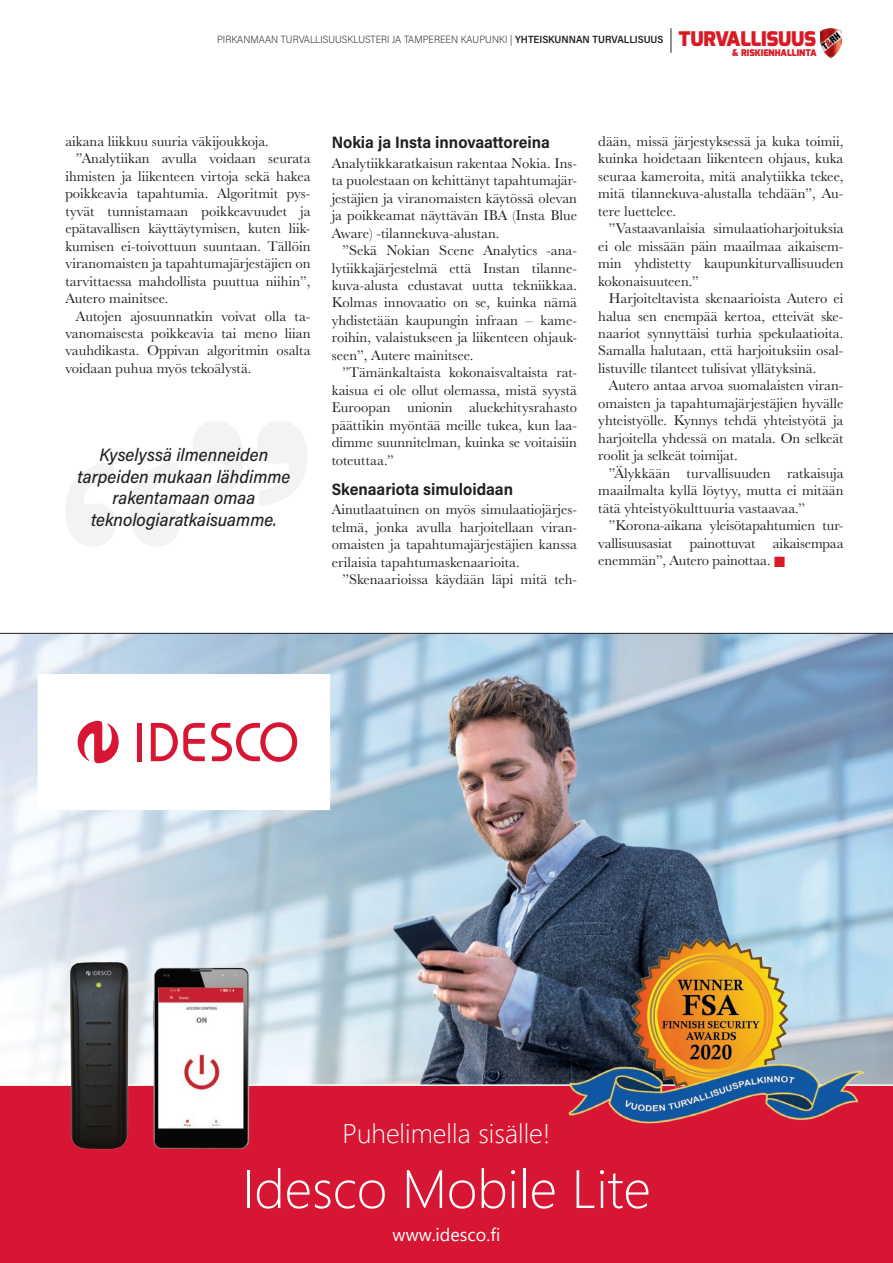
<style>
.page{position:relative;width:893px;height:1263px;background:#fff}
.page>*{position:absolute;margin:0;border:0;box-sizing:border-box;transform-origin:0 0}
.t1{font:300 54px "Segoe UI";color:#fff}
.t2{font:300 27px "Segoe UI";color:#fff}
.t3{font:900 20.1px "Exo";letter-spacing:-.01em;color:#d91a24}
.t4{font:italic 500 18px/21.6px "Acumin Pro Semi Cond";color:#231f20;text-align:center}
.t5{font:18px "Segoe UI";color:#fff}
.t6{font:700 16.5px "Acumin Pro Semi Cond";color:#231f20}
.t7{font:14.55px/17.4px "Baskerville URW";color:#231f20;text-align:justify}
.t8{font:200 10.5px "Acumin Pro Semi Cond";color:#231f20}
.t9{font:600 10.5px "Acumin Pro Semi Cond";color:#231f20}
.t10{font:900 9.15px "Exo";color:#d91a24}
.s1{font-weight:600}
.s2{color:#d91a24}
</style>
<div class="page">
<img style="left:0;top:634px;width:893px;height:450px">
<div style="left:38px;top:675px;width:291px;height:134px;background:#fff"></div>
<svg style="left:78px;top:721px;width:41px;height:42px"></svg>
<div style="left:137px;top:723px;width:5px;height:38px;background:#d71634"></div>
<svg style="left:211px;top:722px;width:86px;height:40px"></svg>
<svg style="left:151px;top:723px;width:54px;height:38px"></svg>
<div style="left:0;top:1084px;width:893px;height:179px;background:#d71634"></div>
<img style="left:567px;top:937px;width:297px;height:197px">
<img style="left:38px;top:935px;width:128px;height:234px">
<img style="left:144px;top:943px;width:115px;height:221px">
<hr style="left:0;top:633px;width:893px;height:1px;background:#231f20">
<svg style="left:66px;top:462px;width:114px;height:84px"></svg>
<svg style="left:193px;top:421px;width:114px;height:84px"></svg>
<img style="left:820px;top:28px;width:22px;height:29px">
<svg style="left:671px;top:28px;width:1px;height:25px"></svg>
<p class="t8" style="left:217px;top:33px;width:311px">PIRKANMAAN TURVALLISUUSKLUSTERI JA TAMPEREEN KAUPUNKI | <span class="s1">YHTEISKUNNAN</span></p>
<p class="t9" style="left:592px;top:32px;width:7px">TURVALLISUUS</p>
<h3 class="t3" style="left:678px;top:26px;width:139px">TURVALLISUUS</h3>
<p class="t10" style="left:732px;top:47px;width:86px">&amp; RISKIENHALLINTA</p>
<p class="t7" style="left:65px;top:132px;width:205px">aikana liikkuu suuria väkijoukkoja.</p>
<p class="t7" style="left:76px;top:149px;width:236px">”Analytiikan avulla voidaan seurata</p>
<p class="t7" style="left:65px;top:167px;width:247px">ihmisten ja liikenteen virtoja sekä hakea</p>
<p class="t7" style="left:65px;top:184px;width:247px">poikkeavia tapahtumia. Algoritmit pys-</p>
<p class="t7" style="left:65px;top:202px;width:247px">tyvät tunnistamaan poikkeavuudet ja</p>
<p class="t7" style="left:65px;top:219px;width:247px">epätavallisen käyttäytymisen, kuten liik-</p>
<p class="t7" style="left:65px;top:237px;width:247px">kumisen ei-toivottuun suuntaan. Tällöin</p>
<p class="t7" style="left:65px;top:254px;width:247px">viranomaisten ja tapahtumajärjestäjien on</p>
<p class="t7" style="left:65px;top:272px;width:247px">tarvittaessa mahdollista puuttua niihin”,</p>
<p class="t7" style="left:65px;top:289px;width:105px">Autero mainitsee.</p>
<p class="t7" style="left:76px;top:307px;width:236px">Autojen ajosuunnatkin voivat olla ta-</p>
<p class="t7" style="left:65px;top:324px;width:247px">vanomaisesta poikkeavia tai meno liian</p>
<p class="t7" style="left:65px;top:341px;width:247px">vauhdikasta. Oppivan algoritmin osalta</p>
<p class="t7" style="left:65px;top:359px;width:188px">voidaan puhua myös tekoälystä.</p>
<p class="t4" style="left:77px;top:443px;width:214px">Kyselyssä ilmenneiden tarpeiden mukaan lähdimme rakentamaan omaa teknologiaratkaisuamme.</p>
<p class="t6" style="left:332px;top:131px;width:220px">Nokia ja Insta innovaattoreina</p>
<p class="t7" style="left:332px;top:154px;width:247px">Analytiikkaratkaisun rakentaa Nokia. Ins&shy;ta puolestaan on kehittänyt tapahtumajär&shy;jestäjien ja viranomaisten käytössä olevan ja poikkeamat näyttävän IBA (Insta Blue Aware) -tilannekuva-alustan.</p>
<p class="t7" style="left:332px;top:241px;width:247px;text-indent:11px">”Sekä Nokian Scene Analytics -ana&shy;lytiikkajärjestelmä että Instan tilanne&shy;kuva-alusta edustavat uutta tekniikkaa.<br>Kolmas innovaatio on se, kuinka nämä yhdistetään kaupungin infraan – kame&shy;roihin, valaistukseen ja liikenteen ohjauk&shy;seen”, Autere mainitsee.</p>
<p class="t7" style="left:332px;top:363px;width:247px;text-indent:11px">”Tämänkaltaista kokonaisvaltaista rat&shy;kaisua ei ole ollut olemassa, mistä syystä Euroopan unionin aluekehitysrahasto päättikin myöntää meille tukea, kun laa&shy;dimme suunnitelman, kuinka se voitaisiin toteuttaa.”</p>
<p class="t6" style="left:332px;top:477px;width:183px">Skenaariota simuloidaan</p>
<p class="t7" style="left:332px;top:500px;width:247px">Ainutlaatuinen on myös simulaatiojärjes&shy;telmä, jonka avulla harjoitellaan viran&shy;omaisten ja tapahtumajärjestäjien kanssa erilaisia tapahtumaskenaarioita.</p>
<p class="t7" style="left:342px;top:570px;width:236px">”Skenaarioissa käydään läpi mitä teh-</p>
<p class="t7" style="left:598px;top:132px;width:247px">dään, missä järjestyksessä ja kuka toimii, kuinka hoidetaan liikenteen ohjaus, kuka seuraa kameroita, mitä analytiikka tekee, mitä tilannekuva-alustalla tehdään”, Au&shy;tere luettelee.</p>
<p class="t7" style="left:598px;top:219px;width:247px;text-indent:11px">”Vastaavanlaisia simulaatioharjoituksia ei ole missään päin maailmaa aikaisem&shy;min yhdistetty kaupunkiturvallisuuden kokonaisuuteen.”</p>
<p class="t7" style="left:598px;top:289px;width:247px;text-indent:11px">Harjoiteltavista skenaarioista Autero ei halua sen enempää kertoa, etteivät ske&shy;naariot synnyttäisi turhia spekulaatioita.<br>Samalla halutaan, että harjoituksiin osal&shy;listuville tilanteet tulisivat yllätyksinä.</p>
<p class="t7" style="left:598px;top:376px;width:247px;text-indent:11px">Autero antaa arvoa suomalaisten viran&shy;omaisten ja tapahtumajärjestäjien hyvälle yhteistyölle. Kynnys tehdä yhteistyötä ja harjoitella yhdessä on matala. On selkeät roolit ja selkeät toimijat.</p>
<p class="t7" style="left:598px;top:464px;width:247px;text-indent:11px">”Älykkään turvallisuuden ratkaisuja maailmalta kyllä löytyy, mutta ei mitään tätä yhteistyökulttuuria vastaavaa.”</p>
<p class="t7" style="left:598px;top:516px;width:247px;text-indent:11px">”Korona-aikana yleisötapahtumien tur&shy;vallisuusasiat painottuvat aikaisempaa enemmän”, Autero painottaa. <span class="s2">■</span></p>
<h2 class="t2" style="left:342px;top:1108px;width:210px">Puhelimella sisälle!</h2>
<h1 class="t1" style="left:242px;top:1138px;width:410px">Idesco Mobile Lite</h1>
<p class="t5" style="left:393px;top:1218px;width:109px">www.idesco.fi</p>
</div>
